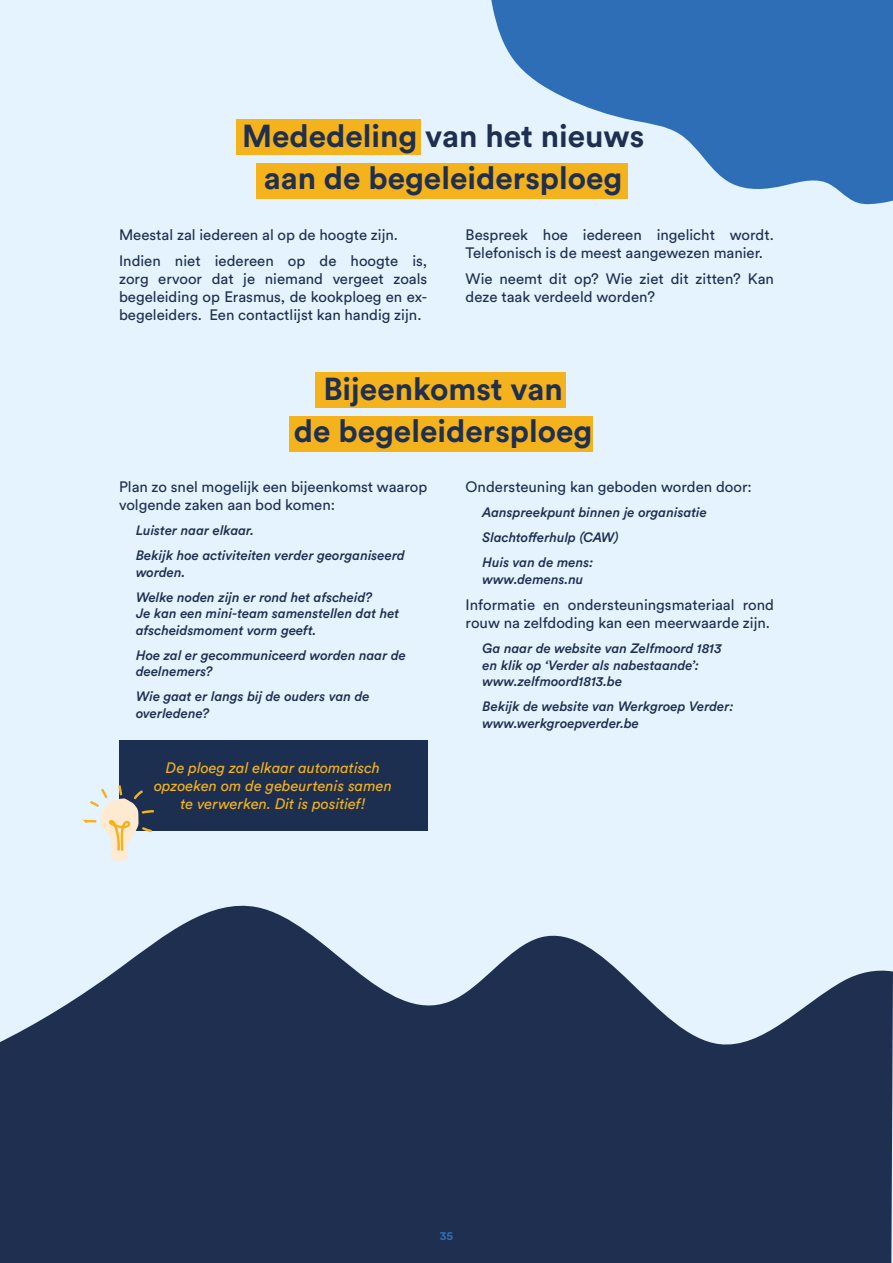
<style>
.page{position:relative;width:893px;height:1263px;background:#e4f3fd}
.page>*{position:absolute;margin:0;border:0;box-sizing:border-box;transform-origin:0 0}
.t1{font:700 31.5px/42px "Circular Std";color:#1e2f50;text-align:center}
.t2{font:15px/18px "Circular Std";color:#1e2f50}
.t3{font:italic 15px/18px "Circular Std";color:#f4b21c;text-align:center}
.t4{font:italic 500 13.5px/16.5px "Circular Std";color:#1e2f50}
.t5{font:700 12px "Circular Std";color:#2e6eb6}
</style>
<div class="page">
<div style="left:256px;top:163px;width:371px;height:35px;background:#f4b21c"></div>
<div style="left:236px;top:119px;width:185px;height:36px;background:#f4b21c"></div>
<div style="left:290px;top:416px;width:303px;height:36px;background:#f4b21c"></div>
<div style="left:315px;top:373px;width:251px;height:35px;background:#f4b21c"></div>
<svg style="left:483px;top:0;width:410px;height:205px;fill:#2e6eb6"></svg>
<svg style="left:0;top:905px;width:893px;height:358px;fill:#1e2f50"></svg>
<div style="left:119px;top:740px;width:308px;height:90px;background:#1d2f50"></div>
<svg style="left:84px;top:785px;width:71px;height:76px"></svg>
<h1 class="t1" style="left:242px;top:114px;width:404px">Mededeling van het nieuws aan de begeleidersploeg</h1>
<p class="t2" style="left:119px;top:221px;width:310px;line-height:26.5px">Meestal zal iedereen al op de hoogte zijn.<br>Indien niet iedereen op de hoogte is,</p>
<p class="t2" style="left:119px;top:270px;width:310px;text-align:justify">zorg ervoor dat je niemand vergeet zoals begeleiding op Erasmus, de kookploeg en ex&shy;begeleiders. Een contactlijst kan handig zijn.</p>
<p class="t2" style="left:466px;top:225px;width:310px">Bespreek hoe iedereen ingelicht wordt.<br>Telefonisch is de meest aangewezen manier.</p>
<p class="t2" style="left:466px;top:270px;width:310px">Wie neemt dit op? Wie ziet dit zitten? Kan deze taak verdeeld worden?</p>
<h1 class="t1" style="left:294px;top:367px;width:300px">Bijeenkomst van<br>de begeleidersploeg</h1>
<p class="t2" style="left:119px;top:478px;width:310px">Plan zo snel mogelijk een bijeenkomst waarop volgende zaken aan bod komen:</p>
<p class="t4" style="left:136px;top:517px;width:270px;line-height:25px">Luister naar elkaar.<br>Bekijk hoe activiteiten verder georganiseerd</p>
<p class="t4" style="left:136px;top:559px;width:238px;line-height:25px">worden.<br>Welke noden zijn er rond het afscheid?</p>
<p class="t4" style="left:136px;top:605px;width:265px">Je kan een mini-team samenstellen dat het afscheidsmoment vorm geeft.</p>
<p class="t4" style="left:136px;top:646px;width:271px">Hoe zal er gecommuniceerd worden naar de deelnemers?</p>
<p class="t4" style="left:136px;top:688px;width:235px">Wie gaat er langs bij de ouders van de overledene?</p>
<p class="t3" style="left:154px;top:759px;width:239px">De ploeg zal elkaar automatisch opzoeken om de gebeurtenis samen te verwerken. Dit is positief!</p>
<p class="t2" style="left:466px;top:478px;width:288px">Ondersteuning kan geboden worden door:</p>
<p class="t4" style="left:483px;top:499px;width:226px;line-height:25px">Aanspreekpunt binnen je organisatie<br>Slachtofferhulp (CAW)<br>Huis van de mens:</p>
<p class="t4" style="left:483px;top:570px;width:102px">www.demens.nu</p>
<p class="t2" style="left:466px;top:596px;width:310px">Informatie en ondersteuningsmateriaal rond rouw na zelfdoding kan een meerwaarde zijn.</p>
<p class="t4" style="left:483px;top:640px;width:241px">Ga naar de website van Zelfmoord 1813 en klik op ‘Verder als nabestaande’: www.zelfmoord1813.be</p>
<p class="t4" style="left:483px;top:698px;width:253px">Bekijk de website van Werkgroep Verder: www.werkgroepverder.be</p>
<p class="t5" style="left:440px;top:1228px;width:15px">35</p>
</div>
